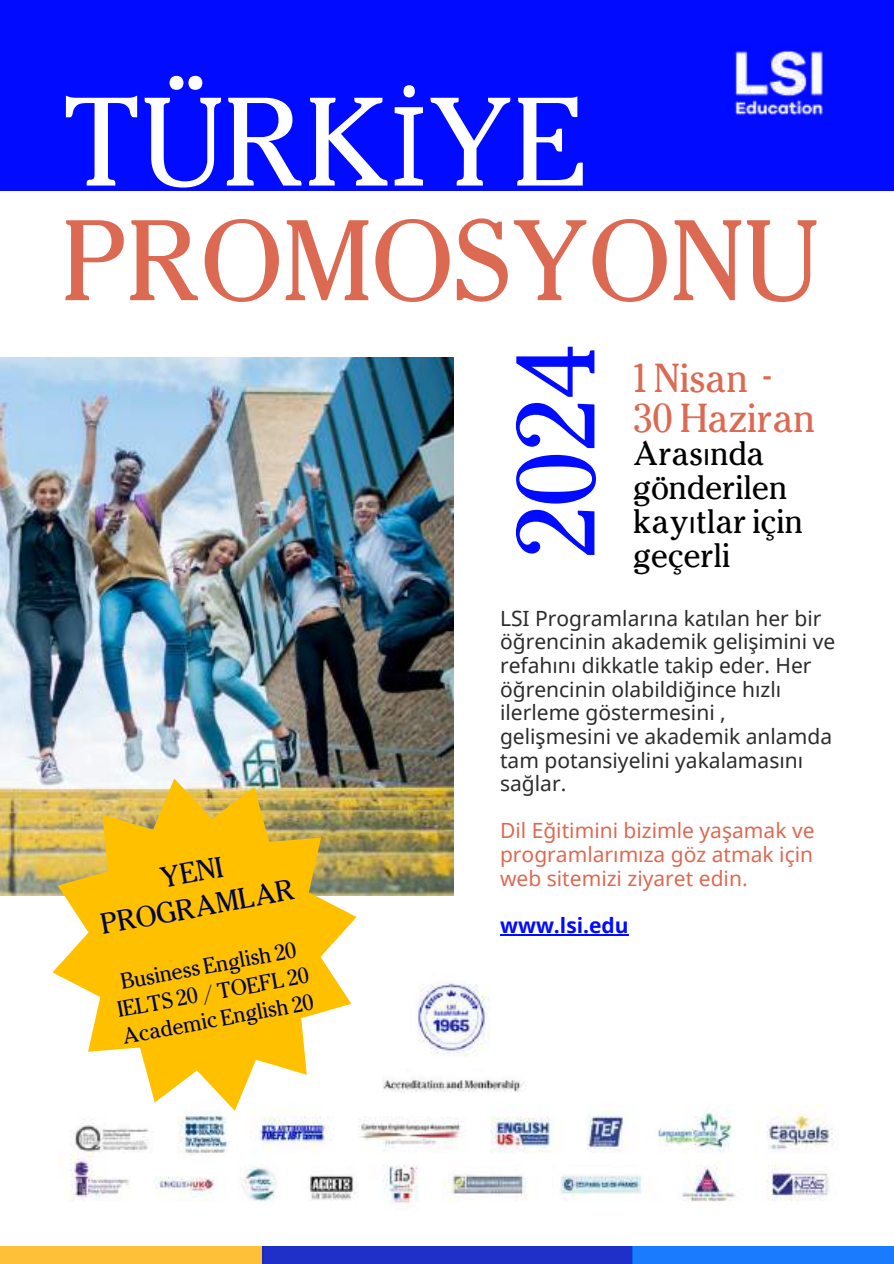
<style>
.page{position:relative;width:894px;height:1264px;background:#fff}
.page>*{position:absolute;margin:0;border:0;box-sizing:border-box;transform-origin:0 0}
.t1{font:109.65px "Cheltenham";color:#fff}
.t2{font:99.75px "Cheltenham";color:#dc6951}
.t3{font:96.15px "Cheltenham";color:#000bff}
.t4{font:35.4px/39.3px "Cheltenham";color:#dc6951}
.t5{font:29.7px/33.8px "Cheltenham";color:#000}
.t6{font:25.5px/35px "Cheltenham";color:#020545;text-align:center}
.t7{font:21px/23.7px "Noto Sans";color:#2b2b2b}
.t8{font:21px/23.7px "Noto Sans";color:#dc6951;text-align:justify}
.t9{font:700 21px "Noto Sans";color:#000bff}
.t10{font:19.5px/27px "Cheltenham";color:#020545;text-align:center}
.s1{font-family:"Noto Sans"}
</style>
<div class="page">
<div style="left:0;top:0;width:893px;height:190px;background:#000bff"></div>
<div style="left:0;top:1246px;width:263px;height:17px;background:#ffc039"></div>
<div style="left:262px;top:1246px;width:370px;height:17px;background:#1e30c8"></div>
<div style="left:632px;top:1246px;width:261px;height:17px;background:#1a7bff"></div>
<img style="left:59px;top:983px;width:774px;height:220px">
<img style="left:730px;top:47px;width:93px;height:69px">
<hr style="left:500px;top:934px;width:128px;height:1px;background:#000bff">
<img style="left:0;top:357px;width:453px;height:538px">
<svg style="left:52px;top:778px;width:304px;height:332px;fill:#ffc000"></svg>
<h1 class="t1" style="left:62px;top:67px;width:525px">TÜRK<span class="s1">İ</span>YE</h1>
<h2 class="t2" style="left:62px;top:192px;width:758px">PROMOSYONU</h2>
<p class="t6" style="left:92px;top:872px;width:198px;rotate:-10deg">YENI<br>PROGRAMLAR</p>
<p class="t10" style="left:110px;top:969px;width:196px;rotate:-10deg">Business English 20<br>IELTS 20 / TOEFL 20<br>Academic English 20</p>
<h3 class="t3" style="left:490px;top:558px;width:216px;rotate:-90deg">2024</h3>
<h3 class="t4" style="left:633px;top:358px;width:183px">1 Nisan -<br>30 Haziran</h3>
<h3 class="t5" style="left:633px;top:436px;width:171px">Aras<span class="s1">ı</span>nda gönderilen kay<span class="s1">ı</span>tlar için</h3>
<h3 class="t5" style="left:633px;top:538px;width:99px">geçerli</h3>
<p class="t7" style="left:500px;top:605px;width:337px">LSI Programlarına katılan her bir öğrencinin akademik gelişimini ve refahını dikkatle takip eder. Her öğrencinin olabildiğince hızlı ilerleme göstermesini , gelişmesini ve akademik anlamda tam potansiyelini yakalamasını sağlar.</p>
<p class="t8" style="left:500px;top:818px;width:316px">Dil Eğitimini bizimle yaşamak ve programlarımıza göz atmak için web sitemizi ziyaret edin.</p>
<p class="t9" style="left:500px;top:910px;width:130px">www.lsi.edu</p>
</div>
